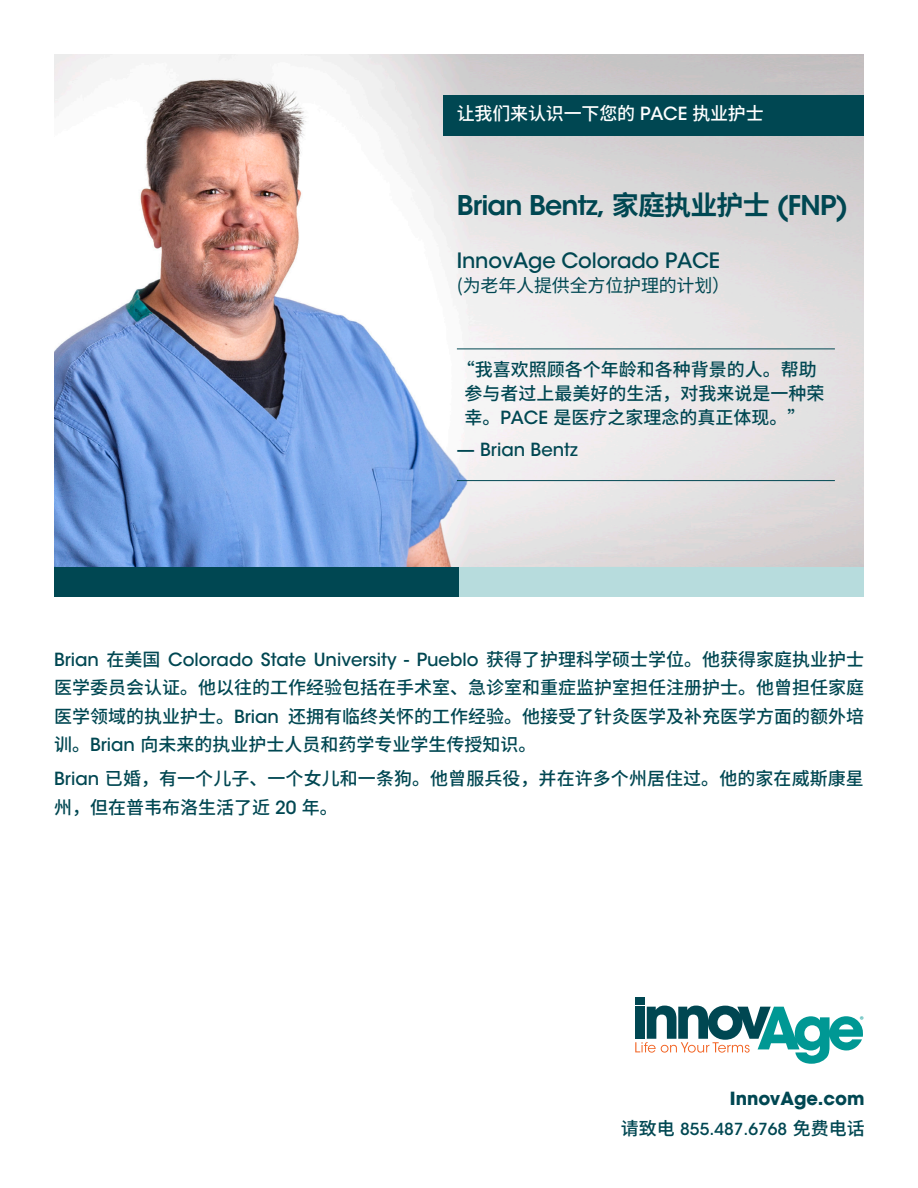
<style>
.page{position:relative;width:918px;height:1188px;background:#fff}
.page>*{position:absolute;margin:0;border:0;box-sizing:border-box;transform-origin:0 0}
.text__secondary{font:600 27px "ITC Avant Garde Std";letter-spacing:-.03em;color:#004752}
.text__secondary-2{font:500 21px "ITC Avant Garde Std";letter-spacing:-.01em;color:#004752}
.t1{font:500 18px/28.5px "Noto Sans CJ Ksc";color:#004752}
.text__secondary-3{font:500 18px "Noto Sans CJ Ksc";letter-spacing:-.01em;color:#fff}
.text__secondary-4{font:18px "Noto Sans CJ Ksc";letter-spacing:-.01em;color:#004752}
._02_Head{font:700 18px "ITC Avant Garde Std";color:#004752}
.t2{font:500 18px "ITC Avant Garde Std";color:#004752}
._02_Head-2{font:500 16.5px "ITC Avant Garde Std";color:#004752}
.t3{font:9.75px "Myriad Pro";color:#009894}
.s1{font-family:"ITC Avant Garde Std"}
.s2{font-family:"Noto Sans CJ Ksc";font-weight:700}
.s3{font-family:"Noto Sans CJ Ksc";font-size:18px}
</style>
<div class="page">
<img style="left:54px;top:54px;width:810px;height:514px">
<div style="left:444px;top:95px;width:420px;height:41px;background:#004752"></div>
<hr style="left:457px;top:349px;width:378px;height:1px;background:#004752">
<hr style="left:457px;top:480px;width:378px;height:1px;background:#004752">
<div style="left:635px;top:998px;width:10px;height:7px;background:#004752"></div>
<svg style="left:635px;top:1006px;width:228px;height:58px"></svg>
<div style="left:54px;top:568px;width:405px;height:29px;background:#004752"></div>
<div style="left:459px;top:568px;width:405px;height:29px;background:#b7dcdd"></div>
<p class="text__secondary-3" style="left:457px;top:104px;width:308px">让我们来认识一下您的 <span class="s1">PACE</span> 执业护士</p>
<p class="text__secondary" style="left:457px;top:188px;width:393px">Brian Bentz, <span class="s2">家庭执业护士</span> (FNP)</p>
<p class="text__secondary-2" style="left:457px;top:247px;width:265px">InnovAge Colorado PACE</p>
<p class="text__secondary-4" style="left:457px;top:275px;width:275px">(为老年人提供全方位护理的计划）</p>
<p class="t1" style="left:464px;top:358px;width:361px;line-height:24px;text-indent:-8px">“我喜欢照顾各个年龄和各种背景的人。帮助参与者过上最美好的生活，对我来说是一种荣幸。<span class="s1">PACE</span> 是医疗之家理念的真正体现。”</p>
<p class="t2" style="left:457px;top:439px;width:122px">— Brian Bentz</p>
<p class="t1" style="left:54px;top:645px;width:811px;text-align:justify"><span class="s1">Brian</span> 在美国 <span class="s1">Colorado State University - Pueblo</span> 获得了护理科学硕士学位。他获得家庭执业护士医学委员会认证。他以往的工作经验包括在手术室、急诊室和重症监护室担任注册护士。他曾担任家庭医学领域的执业护士。<span class="s1">Brian</span> 还拥有临终关怀的工作经验。他接受了针灸医学及补充医学方面的额外培训。<span class="s1">Brian</span> 向未来的执业护士人员和药学专业学生传授知识。</p>
<p class="t1" style="left:54px;top:765px;width:811px"><span class="s1">Brian</span> 已婚，有一个儿子、一个女儿和一条狗。他曾服兵役，并在许多个州居住过。他的家在威斯康星州，但在普韦布洛生活了近 <span class="s1">20</span> 年。</p>
<p class="t3" style="left:860px;top:1014px;width:6px">®</p>
<p class="_02_Head" style="left:730px;top:1087px;width:136px">InnovAge.com</p>
<p class="_02_Head-2" style="left:621px;top:1118px;width:245px"><span class="s3">请致电</span> 855.487.6768 <span class="s3">免费电话</span></p>
</div>
